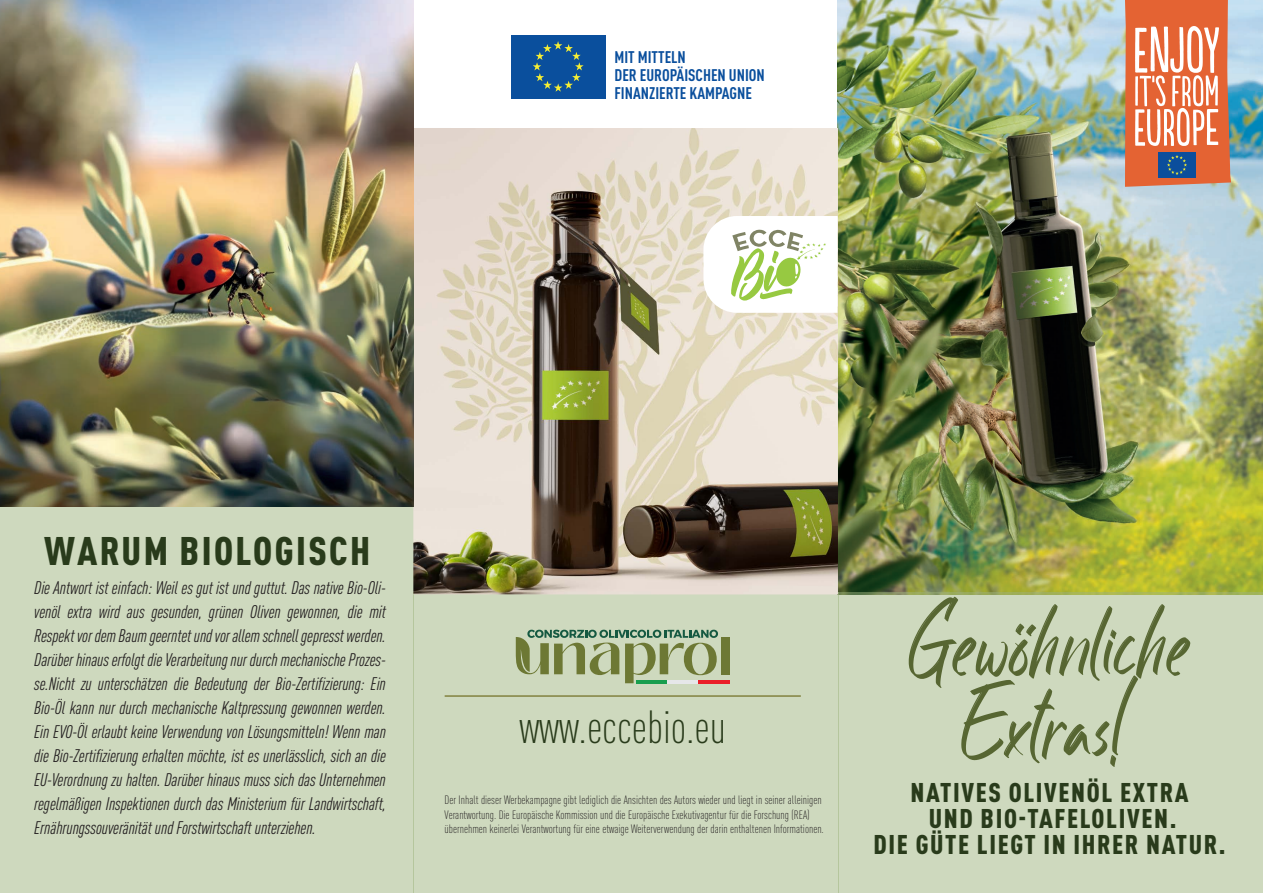
<style>
.page{position:relative;width:1263px;height:893px;background:#fff}
.page>*{position:absolute;margin:0;border:0;box-sizing:border-box;transform-origin:0 0}
.t1{font:68.7px/82.5px "Olive";color:#576632;text-align:center}
.t2{font:300 condensed 45.75px "DIN Pro";color:#293b1b}
.t3{font:900 condensed 39.3px "DIN Pro";letter-spacing:.06em;color:#293b1b}
.t4{font:900 condensed 26.7px/25.5px "DIN Pro";letter-spacing:.06em;color:#293b1b;text-align:center}
.t5{font:italic condensed 18px/24px "DIN Pro";letter-spacing:-.005em;color:#231f20;text-align:justify}
.t6{font:700 condensed 16.65px/18px "DIN Pro";color:#0a4f9d}
.t7{font:300 condensed 12px/14.4px "DIN Pro";color:#231f20}
</style>
<div class="page">
<img style="left:837px;top:0;width:426px;height:594px">
<div style="left:0;top:469px;width:413px;height:424px;background:#ced9be"></div>
<div style="left:838px;top:593px;width:424px;height:300px;background:#ced9be"></div>
<div style="left:413px;top:593px;width:425px;height:300px;background:#ced9be"></div>
<svg style="left:1125px;top:0;width:106px;height:187px;background:#dc8466"></svg>
<img style="left:413px;top:128px;width:425px;height:466px">
<img style="left:0;top:0;width:413px;height:506px">
<div style="left:511px;top:35px;width:94px;height:64px;background:#0a4f9d"></div>
<svg style="left:533px;top:41px;width:51px;height:51px"></svg>
<hr style="left:445px;top:695px;width:356px;height:2px;background:#828240">
<hr style="left:698px;top:680px;width:32px;height:3px;background:#ea1f28">
<svg style="left:516px;top:630px;width:202px;height:53px"></svg>
<div style="left:721px;top:637px;width:9px;height:37px;background:#6d7834"></div>
<svg style="left:703px;top:216px;width:134px;height:97px"></svg>
<p class="t6" style="left:614px;top:46px;width:152px">MIT MITTELN<br>DER EUROPÄISCHEN UNION<br>FINANZIERTE KAMPAGNE</p>
<h3 class="t3" style="left:44px;top:520px;width:328px">WARUM BIOLOGISCH</h3>
<p class="t5" style="left:34px;top:574px;width:353px">Die Antwort ist einfach: Weil es gut ist und guttut. Das native Bio-Oli&shy;venöl extra wird aus gesunden, grünen Oliven gewonnen, die mit Respekt vor dem Baum geerntet und vor allem schnell gepresst werden.<br>Darüber hinaus erfolgt die Verarbeitung nur durch mechanische Prozes&shy;se.Nicht zu unterschätzen die Bedeutung der Bio-Zertifizierung: Ein Bio-Öl kann nur durch mechanische Kaltpressung gewonnen werden.<br>Ein EVO-Öl erlaubt keine Verwendung von Lösungsmitteln! Wenn man die Bio-Zertifizierung erhalten möchte, ist es unerlässlich, sich an die EU-Verordnung zu halten. Darüber hinaus muss sich das Unternehmen regelmäßigen Inspektionen durch das Ministerium für Landwirtschaft, Ernährungssouveränität und Forstwirtschaft unterziehen.</p>
<h2 class="t2" style="left:519px;top:694px;width:208px">www.eccebio.eu</h2>
<p class="t7" style="left:445px;top:792px;width:381px">Der Inhalt dieser Werbekampagne gibt lediglich die Ansichten des Autors wieder und liegt in seiner alleinigen<br>Verantwortung. Die Europäische Kommission und die Europäische Exekutivagentur für die Forschung (REA) übernehmen keinerlei Verantwortung für eine etwaige Weiterverwendung der darin enthaltenen Informationen.</p>
<h1 class="t1" style="left:909px;top:608px;width:284px">Gewöhnliche<br>Extras!</h1>
<h3 class="t4" style="left:873px;top:778px;width:354px">NATIVES OLIVENÖL EXTRA<br>UND BIO-TAFELOLIVEN.<br>DIE GÜTE LIEGT IN IHRER NATUR.</h3>
</div>
